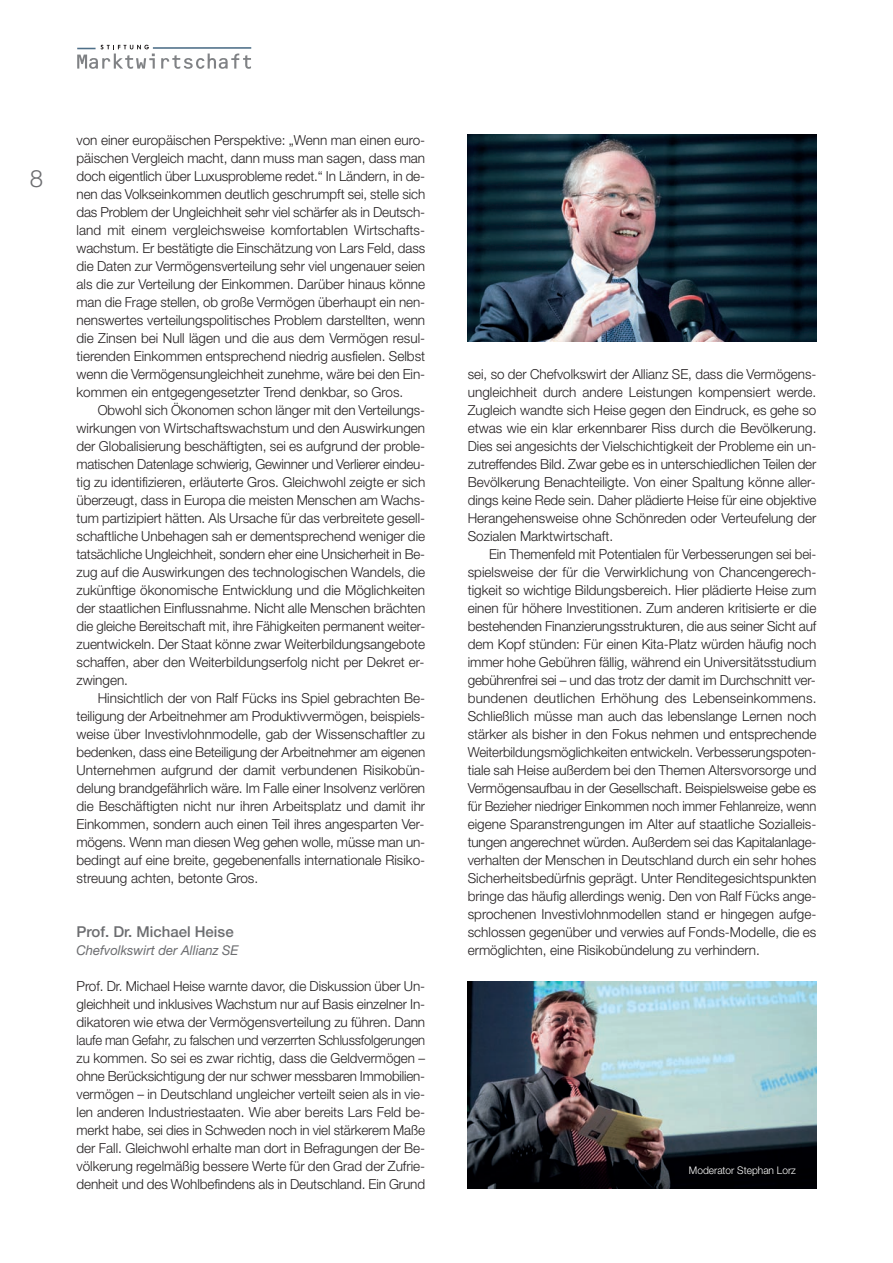
<style>
.page{position:relative;width:893px;height:1263px;background:#fff}
.page>*{position:absolute;margin:0;border:0;box-sizing:border-box;transform-origin:0 0}
.t1{font:300 24px "Helvetica Neue";color:#6c6d70}
.t2{font:500 15px "Helvetica Neue";color:#6c6d70}
.t3{font:300 13.8px/18px "Helvetica Neue";color:#231f20;text-align:justify}
.t4{font:300 13.8px/18px "Helvetica Neue";color:#231f20;text-align:justify;scale:.96 1}
.t5{font:italic 13.5px "Helvetica Neue";color:#6c6d70}
.t6{font:300 10.5px "Helvetica Neue";color:#fff}
</style>
<div class="page">
<svg style="left:161px;top:54px;width:90px;height:15px"></svg>
<hr style="left:153px;top:47px;width:98px;height:2px;background:#4e6f88">
<svg style="left:77px;top:45px;width:78px;height:24px"></svg>
<img style="left:468px;top:135px;width:348px;height:207px">
<img style="left:468px;top:982px;width:348px;height:206px">
<h1 class="t1" style="left:30px;top:170px;width:15px">8</h1>
<p class="t3" style="left:77px;top:132px;width:350px">von einer europäischen Perspektive: „Wenn man einen euro&shy;päischen Vergleich macht, dann muss man sagen, dass man doch eigentlich über Luxusprobleme redet.“ In Ländern, in de&shy;nen das Volkseinkommen deutlich geschrumpft sei, stelle sich das Problem der Ungleichheit sehr viel schärfer als in Deutsch&shy;land mit einem vergleichsweise komfortablen Wirtschafts&shy;wachstum. Er bestätigte die Einschätzung von Lars Feld, dass die Daten zur Vermögensverteilung sehr viel ungenauer seien als die zur Verteilung der Einkommen. Darüber hinaus könne man die Frage stellen, ob große Vermögen überhaupt ein nen&shy;nenswertes verteilungspolitisches Problem darstellten, wenn die Zinsen bei Null lägen und die aus dem Vermögen resul&shy;tierenden Einkommen entsprechend niedrig ausfielen. Selbst wenn die Vermögensungleichheit zunehme, wäre bei den Ein&shy;kommen ein entgegengesetzter Trend denkbar, so Gros.</p>
<p class="t3" style="left:77px;top:402px;width:350px;text-indent:21px">Obwohl sich Ökonomen schon länger mit den Verteilungs&shy;wirkungen von Wirtschaftswachstum und den Auswirkungen der Globalisierung beschäftigten, sei es aufgrund der proble&shy;matischen Datenlage schwierig, Gewinner und Verlierer eindeu&shy;tig zu identifizieren, erläuterte Gros. Gleichwohl zeigte er sich überzeugt, dass in Europa die meisten Menschen am Wachs&shy;tum partizipiert hätten. Als Ursache für das verbreitete gesell&shy;schaftliche Unbehagen sah er dementsprechend weniger die tatsächliche Ungleichheit, sondern eher eine Unsicherheit in Be&shy;zug auf die Auswirkungen des technologischen Wandels, die zukünftige ökonomische Entwicklung und die Möglichkeiten der staatlichen Einflussnahme. Nicht alle Menschen brächten die gleiche Bereitschaft mit, ihre Fähigkeiten permanent weiter&shy;zuentwickeln. Der Staat könne zwar Weiterbildungsangebote schaffen, aber den Weiterbildungserfolg nicht per Dekret er&shy;zwingen.</p>
<p class="t3" style="left:77px;top:690px;width:350px;text-indent:21px">Hinsichtlich der von Ralf Fücks ins Spiel gebrachten Be&shy;teiligung der Arbeitnehmer am Produktivvermögen, beispiels&shy;weise über Investivlohnmodelle, gab der Wissenschaftler zu bedenken, dass eine Beteiligung der Arbeitnehmer am eigenen Unternehmen aufgrund der damit verbundenen Risikobün&shy;delung brandgefährlich wäre. Im Falle einer Insolvenz verlören die Beschäftigten nicht nur ihren Arbeitsplatz und damit ihr Einkommen, sondern auch einen Teil ihres angesparten Ver&shy;mögens. Wenn man diesen Weg gehen wolle, müsse man un&shy;bedingt auf eine breite, gegebenenfalls internationale Risiko&shy;streuung achten, betonte Gros.</p>
<p class="t2" style="left:77px;top:926px;width:159px">Prof. Dr. Michael Heise</p>
<p class="t5" style="left:77px;top:945px;width:164px">Chefvolkswirt der Allianz SE</p>
<p class="t3" style="left:77px;top:978px;width:350px">Prof. Dr. Michael Heise warnte davor, die Diskussion über Un&shy;gleichheit und inklusives Wachstum nur auf Basis einzelner In&shy;dikatoren wie etwa der Vermögensverteilung zu führen. Dann laufe man Gefahr, zu falschen und verzerrten Schlussfolgerungen zu kommen. So sei es zwar richtig, dass die Geldvermögen – ohne Berücksichtigung der nur schwer messbaren Immobilien&shy;vermögen – in Deutschland ungleicher verteilt seien als in vie&shy;len anderen Industriestaaten. Wie aber bereits Lars Feld be&shy;merkt habe, sei dies in Schweden noch in viel stärkerem Maße der Fall. Gleichwohl erhalte man dort in Befragungen der Be&shy;völkerung regelmäßig bessere Werte für den Grad der Zufrie&shy;denheit und des Wohlbefindens als in Deutschland. Ein Grund</p>
<p class="t3" style="left:468px;top:366px;width:350px">sei, so der Chefvolkswirt der Allianz SE, dass die Vermögens&shy;ungleichheit durch andere Leistungen kompensiert werde.<br>Zugleich wandte sich Heise gegen den Eindruck, es gehe so etwas wie ein klar erkennbarer Riss durch die Bevölkerung.<br>Dies sei angesichts der Vielschichtigkeit der Probleme ein un&shy;zutreffendes Bild. Zwar gebe es in unterschiedlichen Teilen der Bevölkerung Benachteiligte. Von einer Spaltung könne aller&shy;dings keine Rede sein. Daher plädierte Heise für eine objektive Herangehensweise ohne Schönreden oder Verteufelung der Sozialen Marktwirtschaft.</p>
<p class="t4" style="left:468px;top:546px;width:365px;text-indent:21px">Ein Themenfeld mit Potentialen für Verbesserungen sei bei&shy;spielsweise der für die Verwirklichung von Chancengerech&shy;tigkeit so wichtige Bildungsbereich. Hier plädierte Heise zum einen für höhere Investitionen. Zum anderen kritisierte er die bestehenden Finanzierungsstrukturen, die aus seiner Sicht auf dem Kopf stünden: Für einen Kita-Platz würden häufig noch immer hohe Gebühren fällig, während ein Universitätsstudium gebührenfrei sei – und das trotz der damit im Durchschnitt ver&shy;bundenen deutlichen Erhöhung des Lebenseinkommens.<br>Schließlich müsse man auch das lebenslange Lernen noch stärker als bisher in den Fokus nehmen und entsprechende Weiterbildungsmöglichkeiten entwickeln. Verbesserungspoten&shy;tiale sah Heise außerdem bei den Themen Altersvorsorge und Vermögensaufbau in der Gesellschaft. Beispielsweise gebe es für Bezieher niedriger Einkommen noch immer Fehlanreize, wenn eigene Sparanstrengungen im Alter auf staatliche Sozialleis&shy;tungen angerechnet würden. Außerdem sei das Kapitalanlage&shy;verhalten der Menschen in Deutschland durch ein sehr hohes Sicherheitsbedürfnis geprägt. Unter Renditegesichtspunkten bringe das häufig allerdings wenig. Den von Ralf Fücks ange&shy;sprochenen Investivlohnmodellen stand er hingegen aufge&shy;schlossen gegenüber und verwies auf Fonds-Modelle, die es ermöglichten, eine Risikobündelung zu verhindern.</p>
<p class="t6" style="left:689px;top:1166px;width:109px">Moderator Stephan Lorz</p>
</div>
